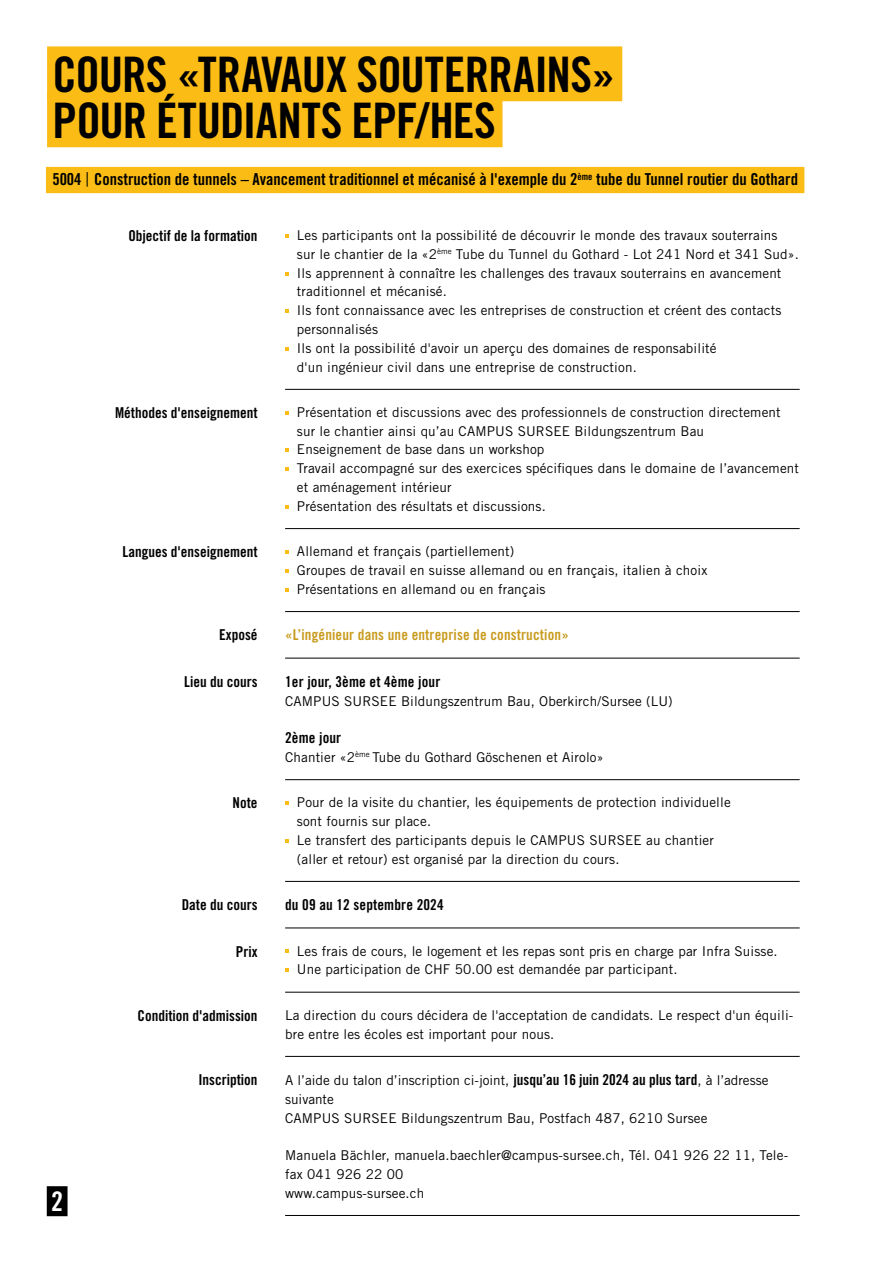
<style>
.page{position:relative;width:893px;height:1263px;background:#fff}
.page>*{position:absolute;margin:0;border:0;box-sizing:border-box;transform-origin:0 0}
.t1{font:48.9px/46px "Trade Gothic LT Std Bd Cn 20";letter-spacing:-.015em;color:#000}
.t2{font:27px "Trade Gothic LT Std Bd Cn 20";color:#fff}
.t3{font:16.5px "Trade Gothic LT Std Bd Cn 20";color:#000}
.t4{font:15px "Trade Gothic LT Std Bd Cn 20";color:#000}
.t5{font:15px "Trade Gothic LT Std Bd Cn 20";letter-spacing:.01em;color:#c89b1d}
.t6{font:13.5px/18.8px "Trade Gothic LT Std";letter-spacing:.01em;color:#000}
.s1{font-family:"Arial";font-weight:900;font-size:12px}
.s2{font-family:"Trade Gothic LT Std Bd Cn 20";font-size:15px}
</style>
<div class="page">
<div style="left:47px;top:1186px;width:21px;height:30px;background:#000"></div>
<hr style="left:285px;top:389px;width:515px;height:1px;background:#000">
<hr style="left:285px;top:528px;width:515px;height:1px;background:#000">
<hr style="left:285px;top:611px;width:515px;height:1px;background:#000">
<hr style="left:285px;top:658px;width:515px;height:1px;background:#000">
<hr style="left:285px;top:779px;width:515px;height:1px;background:#000">
<hr style="left:285px;top:881px;width:515px;height:1px;background:#000">
<hr style="left:285px;top:928px;width:515px;height:1px;background:#000">
<hr style="left:285px;top:992px;width:515px;height:1px;background:#000">
<hr style="left:285px;top:1056px;width:515px;height:1px;background:#000">
<hr style="left:285px;top:1215px;width:515px;height:1px;background:#000">
<svg style="left:285px;top:467px;width:3px;height:4px"></svg>
<svg style="left:285px;top:550px;width:3px;height:4px"></svg>
<div style="left:46px;top:167px;width:758px;height:26px;background:#fbbc15"></div>
<div style="left:47px;top:46px;width:575px;height:55px;background:#fbbc15"></div>
<div style="left:47px;top:92px;width:455px;height:55px;background:#fbbc15"></div>
<h1 class="t1" style="left:53px;top:51px;width:565px">COURS «TRAVAUX SOUTERRAINS»<br>POUR ÉTUDIANTS EPF/HES</h1>
<p class="t3" style="left:52px;top:169px;width:747px">5004 <span class="s1">│</span> Construction de tunnels – Avancement traditionnel et mécanisé à l'exemple du 2<sup>ème</sup> tube du Tunnel routier du Gothard</p>
<h2 class="t2" style="left:51px;top:1185px;width:13px">2</h2>
<p class="t4" style="left:128px;top:227px;width:131px">Objectif de la formation</p>
<p class="t6" style="left:297px;top:226px;width:503px">Les participants ont la possibilité de découvrir le monde des travaux souterrains sur le chantier de la «2<sup>ème</sup> Tube du Tunnel du Gothard - Lot 241 Nord et 341 Sud».<br>Ils apprennent à connaître les challenges des travaux souterrains en avancement traditionnel et mécanisé.<br>Ils font connaissance avec les entreprises de construction et créent des contacts personnalisés<br>Ils ont la possibilité d'avoir un aperçu des domaines de responsabilité<br>d'un ingénieur civil dans une entreprise de construction.</p>
<p class="t4" style="left:115px;top:404px;width:144px">Méthodes d'enseignement</p>
<p class="t6" style="left:297px;top:403px;width:503px">Présentation et discussions avec des professionnels de construction directement sur le chantier ainsi qu’au CAMPUS SURSEE Bildungszentrum Bau<br>Enseignement de base dans un workshop<br>Travail accompagné sur des exercices spécifiques dans le domaine de l’avancement et aménagement intérieur<br>Présentation des résultats et discussions.</p>
<p class="t4" style="left:123px;top:543px;width:136px">Langues d'enseignement</p>
<p class="t6" style="left:297px;top:542px;width:412px">Allemand et français (partiellement)<br>Groupes de travail en suisse allemand ou en français, italien à choix<br>Présentations en allemand ou en français</p>
<p class="t4" style="left:219px;top:626px;width:40px">Exposé</p>
<p class="t5" style="left:285px;top:626px;width:285px">«L’ingénieur dans une entreprise de construction»</p>
<p class="t4" style="left:184px;top:672px;width:75px">Lieu du cours</p>
<p class="t4" style="left:285px;top:672px;width:157px">1er jour, 3ème et 4ème jour</p>
<p class="t6" style="left:285px;top:691px;width:389px">CAMPUS SURSEE Bildungszentrum Bau, Oberkirch/Sursee (LU)</p>
<p class="t4" style="left:285px;top:729px;width:58px">2ème jour</p>
<p class="t6" style="left:285px;top:747px;width:320px">Chantier «2<sup>ème</sup> Tube du Gothard Göschenen et Airolo»</p>
<p class="t4" style="left:232px;top:794px;width:26px">Note</p>
<p class="t6" style="left:297px;top:793px;width:435px">Pour de la visite du chantier, les équipements de protection individuelle sont fournis sur place.<br>Le transfert des participants depuis le CAMPUS SURSEE au chantier (aller et retour) est organisé par la direction du cours.</p>
<p class="t4" style="left:182px;top:896px;width:77px">Date du cours</p>
<p class="t4" style="left:285px;top:896px;width:160px">du 09 au 12 septembre 2024</p>
<p class="t4" style="left:236px;top:942px;width:23px">Prix</p>
<p class="t6" style="left:297px;top:941px;width:482px">Les frais de cours, le logement et les repas sont pris en charge par Infra Suisse.<br>Une participation de CHF 50.00 est demandée par participant.</p>
<p class="t4" style="left:138px;top:1006px;width:121px">Condition d'admission</p>
<p class="t6" style="left:285px;top:1005px;width:510px">La direction du cours décidera de l'acceptation de candidats. Le respect d'un équili&shy;bre entre les écoles est important pour nous.</p>
<p class="t4" style="left:198px;top:1070px;width:61px">Inscription</p>
<p class="t6" style="left:285px;top:1071px;width:485px">A l’aide du talon d’inscription ci-joint, <span class="s2">jusqu’au 16 juin 2024 au plus tard</span>, à l’adresse suivante<br>CAMPUS SURSEE Bildungszentrum Bau, Postfach 487, 6210 Sursee</p>
<p class="t6" style="left:285px;top:1146px;width:505px">Manuela Bächler, manuela.baechler@campus-sursee.ch, Tél. 041 926 22 11, Tele&shy;fax 041 926 22 00<br>www.campus-sursee.ch</p>
</div>
